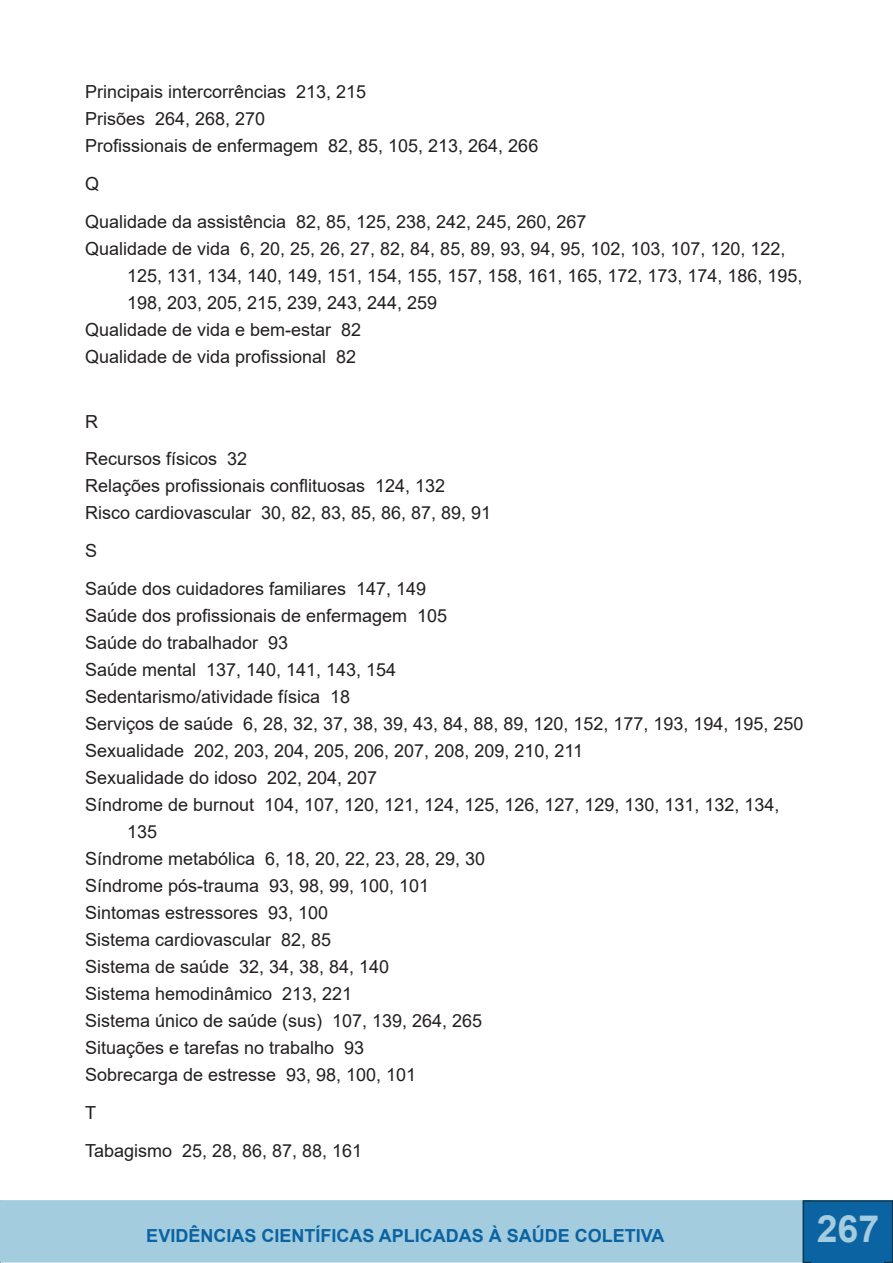
<style>
.page{position:relative;width:893px;height:1263px;background:#fff}
.page>*{position:absolute;margin:0;border:0;box-sizing:border-box;transform-origin:0 0}
.t1{font:700 37.5px "Arial";color:#a3ccde}
.t2{font:18px/27px "Arial";color:#231f20}
.t3{font:700 18px "Arial";color:#0b63a2}
</style>
<div class="page">
<div style="left:0;top:1201px;width:810px;height:61px;background:#a3ccde"></div>
<div style="left:0;top:1200px;width:810px;height:62px;border:2px solid #a3ccde"></div>
<div style="left:802px;top:1200px;width:91px;height:63px;background:#0b63a2;border:2px solid #073852"></div>
<div style="left:812px;top:1214px;width:72px;height:48px;background:#0b63a2"></div>
<p class="t2" style="left:85px;top:78px;width:283px">Principais intercorrências 213, 215</p>
<p class="t2" style="left:85px;top:105px;width:182px">Prisões 264, 268, 270</p>
<p class="t2" style="left:85px;top:132px;width:455px">Profissionais de enfermagem 82, 85, 105, 213, 264, 266</p>
<p class="t2" style="left:85px;top:170px;width:16px">Q</p>
<p class="t2" style="left:85px;top:208px;width:503px">Qualidade da assistência 82, 85, 125, 238, 242, 245, 260, 267</p>
<p class="t2" style="left:127px;top:235px;width:677px;text-indent:-42px">Qualidade de vida 6, 20, 25, 26, 27, 82, 84, 85, 89, 93, 94, 95, 102, 103, 107, 120, 122,<br>125, 131, 134, 140, 149, 151, 154, 155, 157, 158, 161, 165, 172, 173, 174, 186, 195,<br>198, 203, 205, 215, 239, 243, 244, 259</p>
<p class="t2" style="left:85px;top:316px;width:278px">Qualidade de vida e bem-estar 82</p>
<p class="t2" style="left:85px;top:343px;width:273px">Qualidade de vida profissional 82</p>
<p class="t2" style="left:85px;top:408px;width:14px">R</p>
<p class="t2" style="left:85px;top:445px;width:164px">Recursos físicos 32</p>
<p class="t2" style="left:85px;top:472px;width:362px">Relações profissionais conflituosas 124, 132</p>
<p class="t2" style="left:85px;top:499px;width:408px">Risco cardiovascular 30, 82, 83, 85, 86, 87, 89, 91</p>
<p class="t2" style="left:85px;top:537px;width:14px">S</p>
<p class="t2" style="left:85px;top:575px;width:343px">Saúde dos cuidadores familiares 147, 149</p>
<p class="t2" style="left:85px;top:602px;width:364px">Saúde dos profissionais de enfermagem 105</p>
<p class="t2" style="left:85px;top:629px;width:205px">Saúde do trabalhador 93</p>
<p class="t2" style="left:85px;top:656px;width:313px">Saúde mental 137, 140, 141, 143, 154</p>
<p class="t2" style="left:85px;top:683px;width:267px">Sedentarismo/atividade física 18</p>
<p class="t2" style="left:85px;top:710px;width:720px">Serviços de saúde 6, 28, 32, 37, 38, 39, 43, 84, 88, 89, 120, 152, 177, 193, 194, 195, 250</p>
<p class="t2" style="left:85px;top:737px;width:500px">Sexualidade 202, 203, 204, 205, 206, 207, 208, 209, 210, 211</p>
<p class="t2" style="left:85px;top:764px;width:294px">Sexualidade do idoso 202, 204, 207</p>
<p class="t2" style="left:127px;top:791px;width:654px;text-indent:-42px">Síndrome de burnout 104, 107, 120, 121, 124, 125, 126, 127, 129, 130, 131, 132, 134,<br>135</p>
<p class="t2" style="left:85px;top:845px;width:402px">Síndrome metabólica 6, 18, 20, 22, 23, 28, 29, 30</p>
<p class="t2" style="left:85px;top:872px;width:346px">Síndrome pós-trauma 93, 98, 99, 100, 101</p>
<p class="t2" style="left:85px;top:899px;width:245px">Sintomas estressores 93, 100</p>
<p class="t2" style="left:85px;top:926px;width:248px">Sistema cardiovascular 82, 85</p>
<p class="t2" style="left:85px;top:953px;width:306px">Sistema de saúde 32, 34, 38, 84, 140</p>
<p class="t2" style="left:85px;top:980px;width:269px">Sistema hemodinâmico 213, 221</p>
<p class="t2" style="left:85px;top:1007px;width:399px">Sistema único de saúde (sus) 107, 139, 264, 265</p>
<p class="t2" style="left:85px;top:1034px;width:281px">Situações e tarefas no trabalho 93</p>
<p class="t2" style="left:85px;top:1061px;width:333px">Sobrecarga de estresse 93, 98, 100, 101</p>
<p class="t2" style="left:85px;top:1099px;width:12px">T</p>
<p class="t2" style="left:85px;top:1137px;width:279px">Tabagismo 25, 28, 86, 87, 88, 161</p>
<p class="t3" style="left:146px;top:1223px;width:520px">EVIDÊNCIAS CIENTÍFICAS APLICADAS À SAÚDE COLETIVA</p>
<h1 class="t1" style="left:817px;top:1202px;width:64px">267</h1>
</div>
